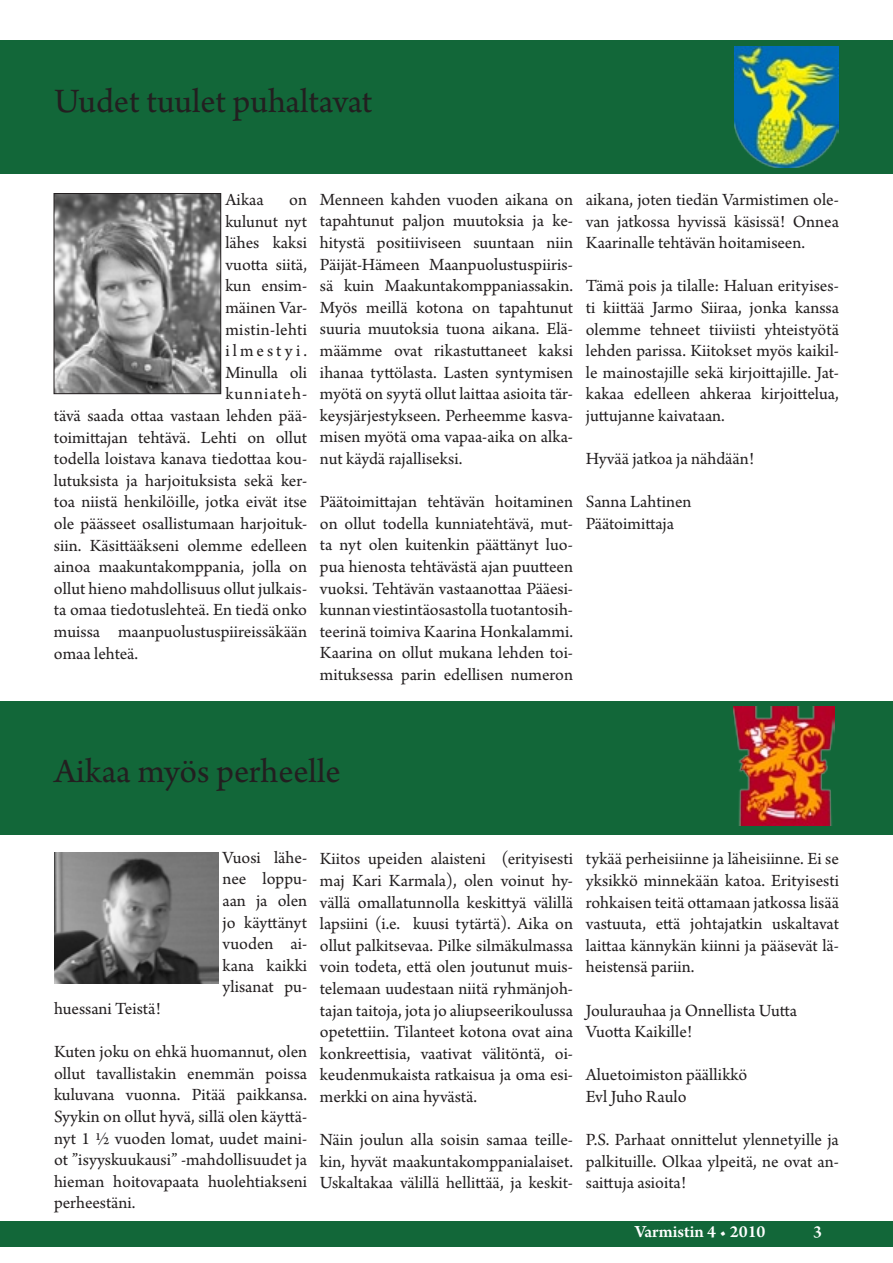
<style>
.page{position:relative;width:893px;height:1263px;background:#fff}
.page>*{position:absolute;margin:0;border:0;box-sizing:border-box;transform-origin:0 0}
.t1{font:36px "Arno Pro";color:#231f20}
.t2{font:18px/21.6px "Arno Pro";color:#231f20;text-align:justify}
.t3{font:600 18px "Arno Pro";color:#fff}
.t4{font:18px "Arno Pro";letter-spacing:.02em;color:#231f20}
.t5{font:18px "Arno Pro";letter-spacing:.055em;color:#231f20}
.t6{font:18px "Arno Pro";letter-spacing:.17em;color:#231f20}
.s1{font-weight:400;font-style:italic;color:#fdfdfd}
</style>
<div class="page">
<div style="left:0;top:1221px;width:893px;height:26px;background:#126739"></div>
<div style="left:0;top:40px;width:893px;height:134px;background:#126739"></div>
<div style="left:0;top:702px;width:893px;height:133px;background:#126739"></div>
<img style="left:735px;top:46px;width:104px;height:122px">
<img style="left:56px;top:195px;width:163px;height:197px">
<div style="left:54px;top:193px;width:167px;height:201px;border:1px solid #231f20"></div>
<img style="left:733px;top:707px;width:101px;height:119px">
<img style="left:54px;top:852px;width:164px;height:132px">
<h1 class="t1" style="left:54px;top:81px;width:320px">Uudet tuulet puhaltavat</h1>
<p class="t2" style="left:225px;top:190px;width:40px">Aikaa</p>
<p class="t2" style="left:289px;top:190px;width:19px">on</p>
<p class="t2" style="left:225px;top:211px;width:83px">kulunut nyt</p>
<p class="t2" style="left:225px;top:233px;width:83px">lähes kaksi</p>
<p class="t2" style="left:225px;top:255px;width:83px">vuotta siitä,</p>
<p class="t2" style="left:225px;top:276px;width:83px">kun ensim-</p>
<p class="t2" style="left:225px;top:298px;width:83px">mäinen Var-</p>
<p class="t4" style="left:225px;top:319px;width:83px">mistin-lehti</p>
<p class="t6" style="left:225px;top:340px;width:83px">ilmestyi.</p>
<p class="t2" style="left:225px;top:363px;width:83px">Minulla oli</p>
<p class="t5" style="left:225px;top:384px;width:83px">kunniateh-</p>
<p class="t2" style="left:54px;top:406px;width:255px">tävä saada ottaa vastaan lehden pää-</p>
<p class="t2" style="left:54px;top:427px;width:255px">toimittajan tehtävä. Lehti on ollut</p>
<p class="t2" style="left:54px;top:449px;width:255px">todella loistava kanava tiedottaa kou-</p>
<p class="t2" style="left:54px;top:471px;width:255px">lutuksista ja harjoituksista sekä ker-</p>
<p class="t2" style="left:54px;top:492px;width:255px">toa niistä henkilöille, jotka eivät itse</p>
<p class="t2" style="left:54px;top:514px;width:255px">ole päässeet osallistumaan harjoituk-</p>
<p class="t2" style="left:54px;top:535px;width:255px">siin. Käsittääkseni olemme edelleen</p>
<p class="t2" style="left:54px;top:557px;width:255px">ainoa maakuntakomppania, jolla on</p>
<p class="t2" style="left:54px;top:579px;width:255px">ollut hieno mahdollisuus ollut julkais-</p>
<p class="t2" style="left:54px;top:600px;width:255px">ta omaa tiedotuslehteä. En tiedä onko</p>
<p class="t2" style="left:54px;top:622px;width:255px">muissa maanpuolustuspiireissäkään</p>
<p class="t2" style="left:54px;top:643px;width:86px">omaa lehteä.</p>
<p class="t2" style="left:320px;top:190px;width:255px">Menneen kahden vuoden aikana on tapahtunut paljon muutoksia ja ke&shy;hitystä positiiviseen suuntaan niin Päijät-Hämeen Maanpuolustuspiiris&shy;sä kuin Maakuntakomppaniassakin.<br>Myös meillä kotona on tapahtunut suuria muutoksia tuona aikana. Elä&shy;määmme ovat rikastuttaneet kaksi ihanaa tyttölasta. Lasten syntymisen myötä on syytä ollut laittaa asioita tär&shy;keysjärjestykseen. Perheemme kasva&shy;misen myötä oma vapaa-aika on alka&shy;nut käydä rajalliseksi.</p>
<p class="t2" style="left:320px;top:492px;width:255px">Päätoimittajan tehtävän hoitaminen on ollut todella kunniatehtävä, mut&shy;ta nyt olen kuitenkin päättänyt luo&shy;pua hienosta tehtävästä ajan puutteen vuoksi. Tehtävän vastaanottaa Pääesi&shy;kunnan viestintäosastolla tuotantosih&shy;teerinä toimiva Kaarina Honkalammi.<br>Kaarina on ollut mukana lehden toi&shy;mituksessa parin edellisen numeron</p>
<p class="t2" style="left:586px;top:190px;width:255px">aikana, joten tiedän Varmistimen ole&shy;van jatkossa hyvissä käsissä! Onnea Kaarinalle tehtävän hoitamiseen.</p>
<p class="t2" style="left:586px;top:276px;width:255px">Tämä pois ja tilalle: Haluan erityises&shy;ti kiittää Jarmo Siiraa, jonka kanssa olemme tehneet tiiviisti yhteistyötä lehden parissa. Kiitokset myös kaikil&shy;le mainostajille sekä kirjoittajille. Jat&shy;kakaa edelleen ahkeraa kirjoittelua, juttujanne kaivataan.</p>
<p class="t2" style="left:586px;top:449px;width:170px">Hyvää jatkoa ja nähdään!</p>
<p class="t2" style="left:586px;top:492px;width:107px">Sanna Lahtinen<br>Päätoimittaja</p>
<h1 class="t1" style="left:54px;top:751px;width:288px">Aikaa myös perheelle</h1>
<p class="t2" style="left:223px;top:847px;width:86px">Vuosi lähe&shy;nee loppu&shy;aan ja olen jo käyttänyt vuoden ai&shy;kana kaikki ylisanat pu-</p>
<p class="t2" style="left:54px;top:999px;width:108px">huessani Teistä!</p>
<p class="t2" style="left:54px;top:1042px;width:255px">Kuten joku on ehkä huomannut, olen ollut tavallistakin enemmän poissa kuluvana vuonna. Pitää paikkansa.<br>Syykin on ollut hyvä, sillä olen käyttä&shy;nyt 1 ½ vuoden lomat, uudet maini&shy;ot ”isyyskuukausi” -mahdollisuudet ja hieman hoitovapaata huolehtiakseni perheestäni.</p>
<p class="t2" style="left:320px;top:849px;width:255px">Kiitos upeiden alaisteni (erityisesti maj Kari Karmala), olen voinut hy&shy;vällä omallatunnolla keskittyä välillä lapsiini (i.e. kuusi tytärtä). Aika on ollut palkitsevaa. Pilke silmäkulmassa voin todeta, että olen joutunut muis&shy;telemaan uudestaan niitä ryhmänjoh&shy;tajan taitoja, jota jo aliupseerikoulussa opetettiin. Tilanteet kotona ovat aina konkreettisia, vaativat välitöntä, oi&shy;keudenmukaista ratkaisua ja oma esi&shy;merkki on aina hyvästä.</p>
<p class="t2" style="left:320px;top:1130px;width:255px">Näin joulun alla soisin samaa teille&shy;kin, hyvät maakuntakomppanialaiset.<br>Uskaltakaa välillä hellittää, ja keskit-</p>
<p class="t2" style="left:586px;top:849px;width:255px">tykää perheisiinne ja läheisiinne. Ei se yksikkö minnekään katoa. Erityisesti rohkaisen teitä ottamaan jatkossa lisää vastuuta, että johtajatkin uskaltavat laittaa kännykän kiinni ja pääsevät lä&shy;heistensä pariin.</p>
<p class="t2" style="left:586px;top:1000px;width:213px">Joulurauhaa ja Onnellista Uutta<br>Vuotta Kaikille!</p>
<p class="t2" style="left:586px;top:1065px;width:163px">Aluetoimiston päällikkö<br>Evl Juho Raulo</p>
<p class="t2" style="left:586px;top:1130px;width:255px">P.S. Parhaat onnittelut ylennetyille ja palkituille. Olkaa ylpeitä, ne ovat an&shy;saittuja asioita!</p>
<p class="t3" style="left:635px;top:1221px;width:132px">Varmistin 4 <span class="s1">•</span> 2010</p>
<p class="t3" style="left:813px;top:1221px;width:10px">3</p>
</div>
